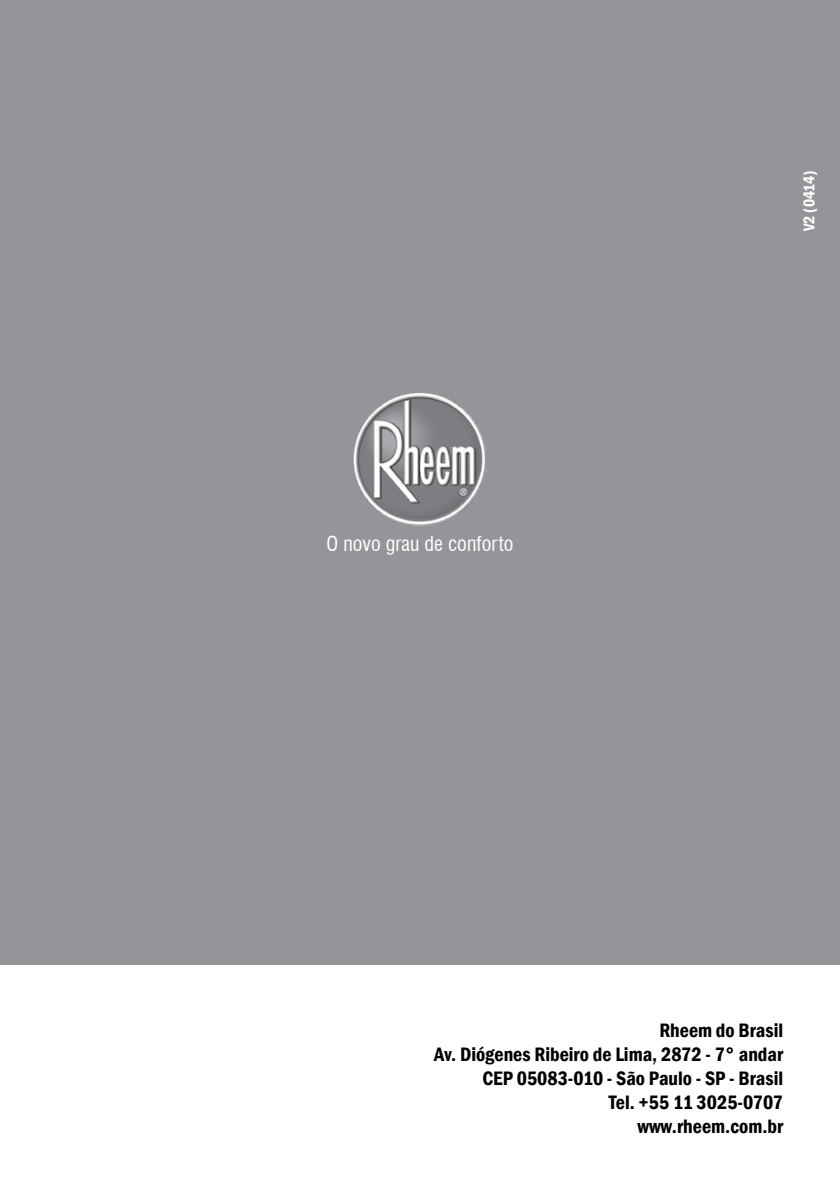
<style>
.page{position:relative;width:840px;height:1191px;background:#fff}
.page>*{position:absolute;margin:0;border:0;box-sizing:border-box;transform-origin:0 0}
.t1{font:600 condensed 20px/24px "Franklin Gothic";color:#000;text-align:right}
.t2{font:condensed 20px "Swiss 721 BT";color:#fff}
.t3{font:600 condensed 16px "Franklin Gothic";color:#fff}
</style>
<div class="page">
<div style="left:0;top:0;width:839px;height:964px;background:#939598"></div>
<img style="left:353px;top:393px;width:133px;height:132px">
<p class="t2" style="left:326px;top:532px;width:188px">O novo grau de conforto</p>
<p class="t3" style="left:798px;top:231px;width:63px;rotate:-90deg">V2 (0414)</p>
<p class="t1" style="left:434px;top:1018px;width:350px">Rheem do Brasil<br>Av. Diógenes Ribeiro de Lima, 2872 - 7° andar<br>CEP 05083-010 - São Paulo - SP - Brasil<br>Tel. +55 11 3025-0707<br>www.rheem.com.br</p>
</div>
